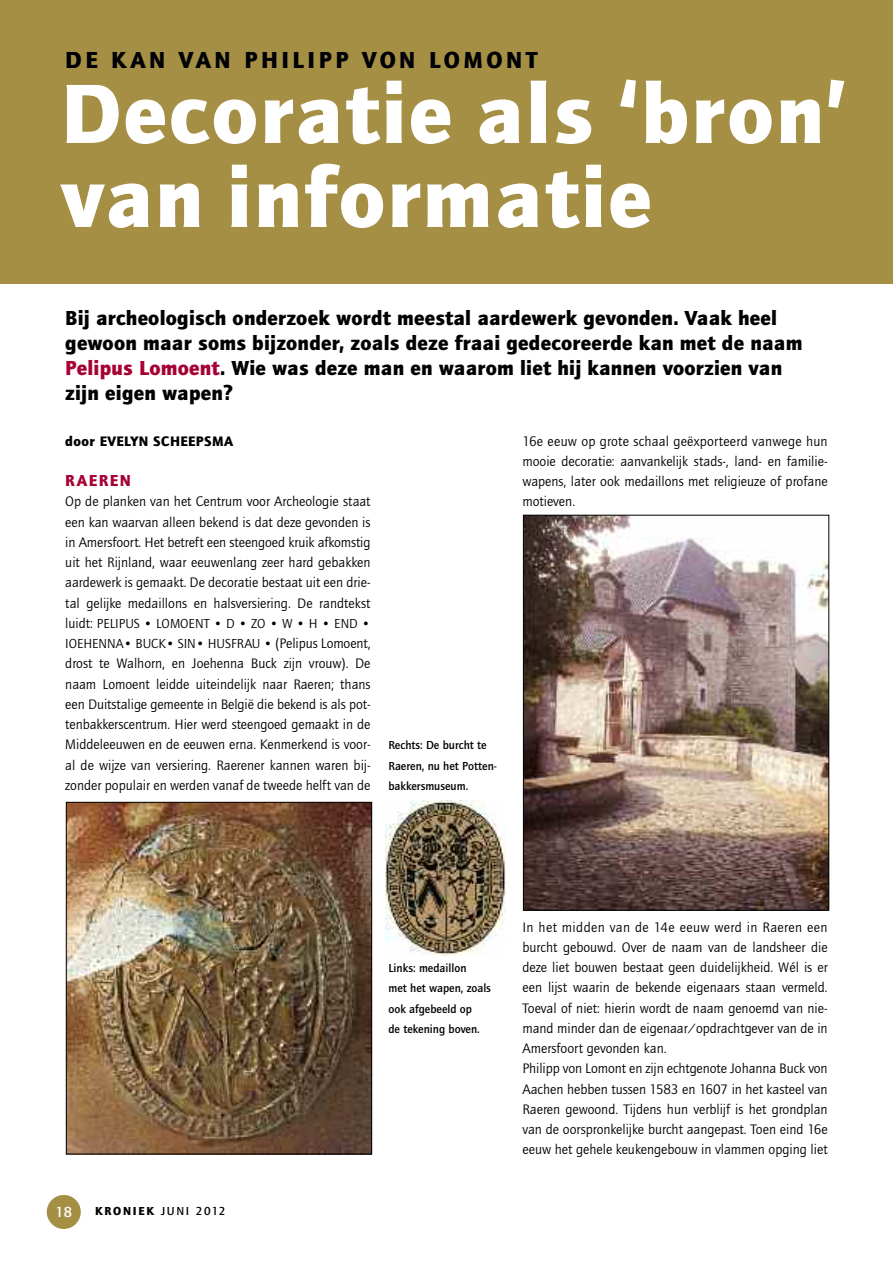
<style>
.page{position:relative;width:893px;height:1263px;background:#fff}
.page>*{position:absolute;margin:0;border:0;box-sizing:border-box;transform-origin:0 0}
.t1{font:900 87px/84px "Quay Sans EF";letter-spacing:.03em;color:#fff}
.t2{font:900 24px "Quay Sans EF";letter-spacing:.145em;color:#000104}
.t3{font:900 21px/25.2px "Quay Sans EF";letter-spacing:.01em;color:#000}
.t4{font:900 16.5px "Quay Sans EF";letter-spacing:.085em;color:#a70034}
.t5{font:500 15px "Quay Sans";color:#fff}
.t6{font:14.25px/20.2px "Quay Sans";color:#000;text-align:justify}
.t7{font:900 14.25px "Quay Sans EF";letter-spacing:.03em;color:#000}
.t8{font:13.5px/20.2px "Quay Sans";letter-spacing:-.005em;color:#000}
.t9{font:500 12px/20.2px "Quay Sans";color:#000}
.t10{font:500 12px "Quay Sans";letter-spacing:.135em;color:#000}
.s1{color:#a70034}
.s2{font-size:14.25px}
.s3{font-family:"Quay Sans EF";font-weight:900}
</style>
<div class="page">
<div style="left:47px;top:1195px;width:34px;height:34px;background:#a58f45;border-radius:50%"></div>
<div style="left:0;top:0;width:893px;height:284px;background:#a58f45"></div>
<img style="left:525px;top:517px;width:302px;height:392px">
<div style="left:523px;top:515px;width:306px;height:396px;border:1px solid #000"></div>
<img style="left:68px;top:804px;width:302px;height:348px">
<div style="left:66px;top:802px;width:306px;height:352px;border:1px solid #000"></div>
<img style="left:385px;top:800px;width:120px;height:155px">
<h2 class="t2" style="left:65px;top:46px;width:474px">DE KAN VAN PHILIPP VON LOMONT</h2>
<h1 class="t1" style="left:61px;top:71px;width:787px">Decoratie als ‘bron’ van informatie</h1>
<p class="t3" style="left:65px;top:305px;width:739px">Bij archeologisch onderzoek wordt meestal aardewerk gevonden. Vaak heel gewoon maar soms bijzonder, zoals deze fraai gedecoreerde kan met de naam <span class="s1">Pelipus Lomoent</span>. Wie was deze man en waarom liet hij kannen voorzien van zijn eigen wapen?</p>
<p class="t7" style="left:65px;top:432px;width:169px">door EVELYN SCHEEPSMA</p>
<p class="t4" style="left:65px;top:471px;width:67px">RAEREN</p>
<p class="t6" style="left:65px;top:491px;width:307px">Op de planken van het Centrum voor Archeologie staat een kan waarvan alleen bekend is dat deze gevonden is in Amersfoort. Het betreft een steengoed kruik afkomstig uit het Rijnland, waar eeuwenlang zeer hard gebakken aardewerk is gemaakt. De decoratie bestaat uit een drie&shy;tal gelijke medaillons en halsversiering. De randtekst</p>
<p class="t8" style="left:65px;top:613px;width:307px"><span class="s2">luidt:</span> PELIPUS • LOMOENT • D • ZO • W • H • END •<br>IOEHENNA• BUCK• SIN• HUSFRAU • <span class="s2">(Pelipus Lomoent,</span></p>
<p class="t6" style="left:65px;top:653px;width:307px">drost te Walhorn, en Joehenna Buck zijn vrouw). De naam Lomoent leidde uiteindelijk naar Raeren; thans een Duitstalige gemeente in België die bekend is als pot&shy;tenbakkerscentrum. Hier werd steengoed gemaakt in de Middeleeuwen en de eeuwen erna. Kenmerkend is voor&shy;al de wijze van versiering. Raerener kannen waren bij&shy;zonder populair en werden vanaf de tweede helft van de</p>
<p class="t9" style="left:388px;top:735px;width:110px">Rechts: De burcht te<br>Raeren, nu het Potten&shy;bakkersmuseum.</p>
<p class="t6" style="left:522px;top:430px;width:307px">16e eeuw op grote schaal geëxporteerd vanwege hun mooie decoratie: aanvankelijk stads-, land- en familie&shy;wapens, later ook medaillons met religieuze of profane motieven.</p>
<p class="t5" style="left:56px;top:1203px;width:18px">18</p>
<p class="t10" style="left:95px;top:1204px;width:132px"><span class="s3">KRONIEK</span> JUNI 2012</p>
<p class="t9" style="left:388px;top:958px;width:104px">Links: medaillon<br>met het wapen, zoals ook afgebeeld op<br>de tekening boven.</p>
<p class="t6" style="left:522px;top:916px;width:307px;text-align:left">In het midden van de 14e eeuw werd in Raeren een burcht gebouwd. Over de naam van de landsheer die deze liet bouwen bestaat geen duidelijkheid. Wél is er een lijst waarin de bekende eigenaars staan vermeld.<br>Toeval of niet: hierin wordt de naam genoemd van nie&shy;mand minder dan de eigenaar/opdrachtgever van de in Amersfoort gevonden kan.<br>Philipp von Lomont en zijn echtgenote Johanna Buck von Aachen hebben tussen 1583 en 1607 in het kasteel van Raeren gewoond. Tijdens hun verblijf is het grondplan van de oorspronkelijke burcht aangepast. Toen eind 16e eeuw het gehele keukengebouw in vlammen opging liet</p>
</div>
